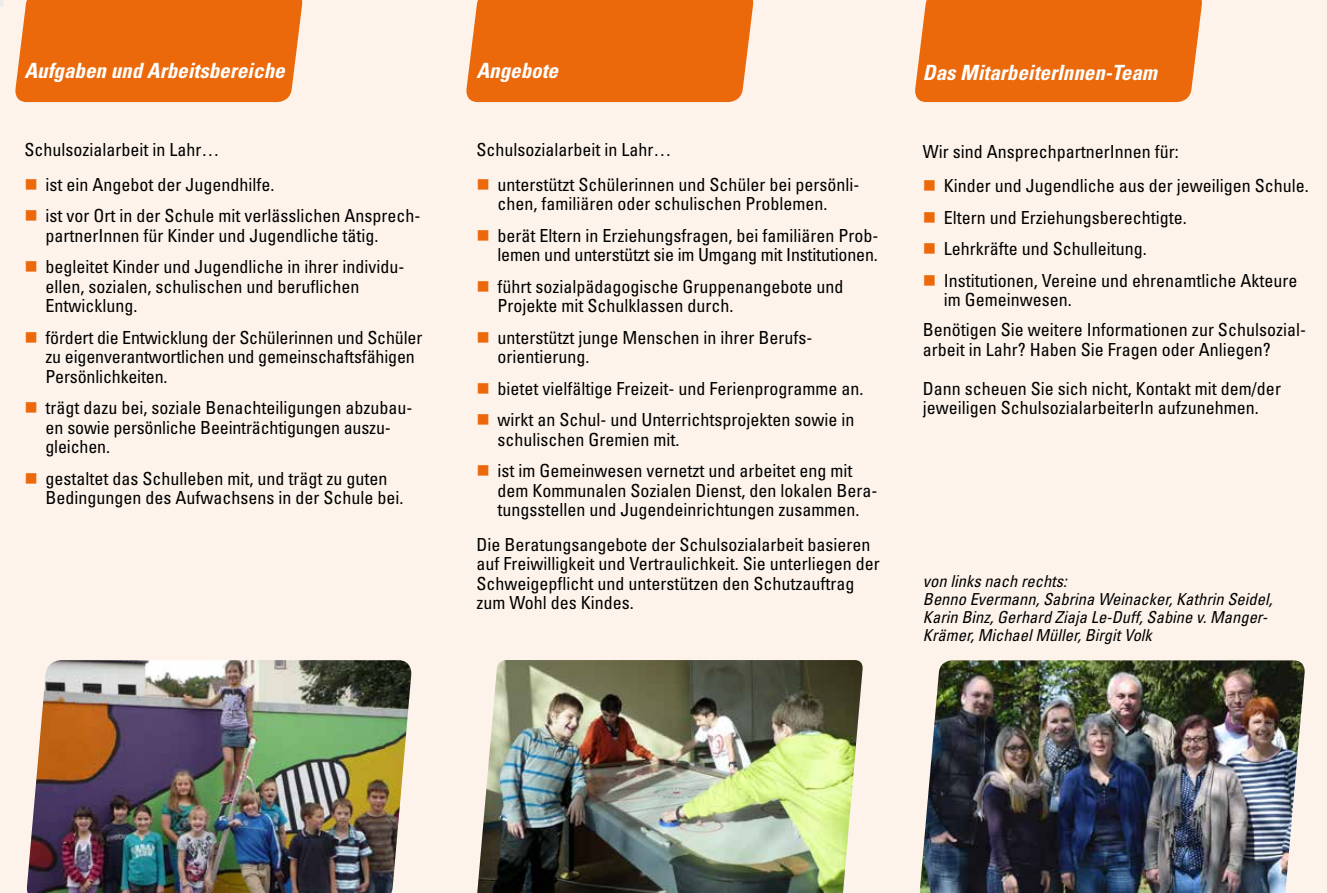
<style>
.page{position:relative;width:1327px;height:893px;background:#fdf3eb}
.page>*{position:absolute;margin:0;border:0;box-sizing:border-box;transform-origin:0 0}
.t1{font:italic 700 condensed 21px "Univers";color:#fff}
.t2{font:condensed 18px/19.5px "Univers";color:#000}
.t3{font:italic condensed 16.5px/18px "Univers";color:#000}
.s1{color:#eb690b}
</style>
<div class="page">
<div style="left:15px;top:0;width:288px;height:102px;background:#eb690b"></div>
<img style="left:919px;top:660px;width:386px;height:233px">
<img style="left:27px;top:660px;width:385px;height:233px">
<div style="left:466px;top:0;width:288px;height:102px;background:#eb690b"></div>
<div style="left:915px;top:0;width:287px;height:102px;background:#eb690b"></div>
<img style="left:477px;top:660px;width:386px;height:233px">
<p class="t1" style="left:24px;top:58px;width:262px">Aufgaben und Arbeitsbereiche</p>
<p class="t2" style="left:24px;top:140px;width:196px">Schulsozialarbeit in Lahr…</p>
<p class="t2" style="left:24px;top:174px;width:251px"><span class="s1">■</span> ist ein Angebot der Jugendhilfe.</p>
<p class="t2" style="left:45px;top:206px;width:376px;text-indent:-21px"><span class="s1">■</span> ist vor Ort in der Schule mit verlässlichen Ansprech&shy;partnerInnen für Kinder und Jugendliche tätig.</p>
<p class="t2" style="left:45px;top:257px;width:360px;text-indent:-21px"><span class="s1">■</span> begleitet Kinder und Jugendliche in ihrer individu&shy;ellen, sozialen, schulischen und beruflichen<br>Entwicklung.</p>
<p class="t2" style="left:45px;top:327px;width:378px;text-indent:-21px"><span class="s1">■</span> fördert die Entwicklung der Schülerinnen und Schüler zu eigenverantwortlichen und gemeinschaftsfähigen<br>Persönlichkeiten.</p>
<p class="t2" style="left:45px;top:398px;width:368px;text-indent:-21px"><span class="s1">■</span> trägt dazu bei, soziale Benachteiligungen abzubau&shy;en sowie persönliche Beeinträchtigungen auszu&shy;gleichen.</p>
<p class="t2" style="left:45px;top:468px;width:359px;text-indent:-21px"><span class="s1">■</span> gestaltet das Schulleben mit, und trägt zu guten<br>Bedingungen des Aufwachsens in der Schule bei.</p>
<p class="t1" style="left:476px;top:58px;width:83px">Angebote</p>
<p class="t2" style="left:476px;top:140px;width:196px">Schulsozialarbeit in Lahr…</p>
<p class="t2" style="left:497px;top:174px;width:363px;text-indent:-21px"><span class="s1">■</span> unterstützt Schülerinnen und Schüler bei persönli&shy;chen, familiären oder schulischen Problemen.</p>
<p class="t2" style="left:476px;top:225px;width:403px;text-align:right"><span class="s1">■</span> berät Eltern in Erziehungsfragen, bei familiären Prob&shy;lemen und unterstützt sie im Umgang mit Institutionen.</p>
<p class="t2" style="left:497px;top:276px;width:347px;text-indent:-21px"><span class="s1">■</span> führt sozialpädagogische Gruppenangebote und<br>Projekte mit Schulklassen durch.</p>
<p class="t2" style="left:497px;top:327px;width:316px;text-indent:-21px"><span class="s1">■</span> unterstützt junge Menschen in ihrer Berufs&shy;orientierung.</p>
<p class="t2" style="left:476px;top:378px;width:388px"><span class="s1">■</span> bietet vielfältige Freizeit- und Ferienprogramme an.</p>
<p class="t2" style="left:497px;top:410px;width:358px;text-indent:-21px"><span class="s1">■</span> wirkt an Schul- und Unterrichtsprojekten sowie in schulischen Gremien mit.</p>
<p class="t2" style="left:497px;top:461px;width:381px;text-indent:-21px"><span class="s1">■</span> ist im Gemeinwesen vernetzt und arbeitet eng mit dem Kommunalen Sozialen Dienst, den lokalen Bera&shy;tungsstellen und Jugendeinrichtungen zusammen.</p>
<p class="t2" style="left:476px;top:534px;width:405px">Die Beratungsangebote der Schulsozialarbeit basieren auf Freiwilligkeit und Vertraulichkeit. Sie unterliegen der Schweigepflicht und unterstützen den Schutzauftrag zum Wohl des Kindes.</p>
<p class="t1" style="left:923px;top:59px;width:236px">Das MitarbeiterInnen-Team</p>
<p class="t2" style="left:923px;top:141px;width:257px">Wir sind AnsprechpartnerInnen für:</p>
<p class="t2" style="left:923px;top:176px;width:387px"><span class="s1">■</span> Kinder und Jugendliche aus der jeweiligen Schule.</p>
<p class="t2" style="left:923px;top:207px;width:265px"><span class="s1">■</span> Eltern und Erziehungsberechtigte.</p>
<p class="t2" style="left:923px;top:239px;width:225px"><span class="s1">■</span> Lehrkräfte und Schulleitung.</p>
<p class="t2" style="left:944px;top:270px;width:355px;text-indent:-21px"><span class="s1">■</span> Institutionen, Vereine und ehrenamtliche Akteure im Gemeinwesen.</p>
<p class="t2" style="left:923px;top:320px;width:384px">Benötigen Sie weitere Informationen zur Schulsozial&shy;arbeit in Lahr? Haben Sie Fragen oder Anliegen?</p>
<p class="t2" style="left:923px;top:378px;width:359px">Dann scheuen Sie sich nicht, Kontakt mit dem/der jeweiligen SchulsozialarbeiterIn aufzunehmen.</p>
<p class="t3" style="left:923px;top:572px;width:351px">von links nach rechts:<br>Benno Evermann, Sabrina Weinacker, Kathrin Seidel, Karin Binz, Gerhard Ziaja Le-Duff, Sabine v. Manger-Krämer, Michael Müller, Birgit Volk</p>
</div>
